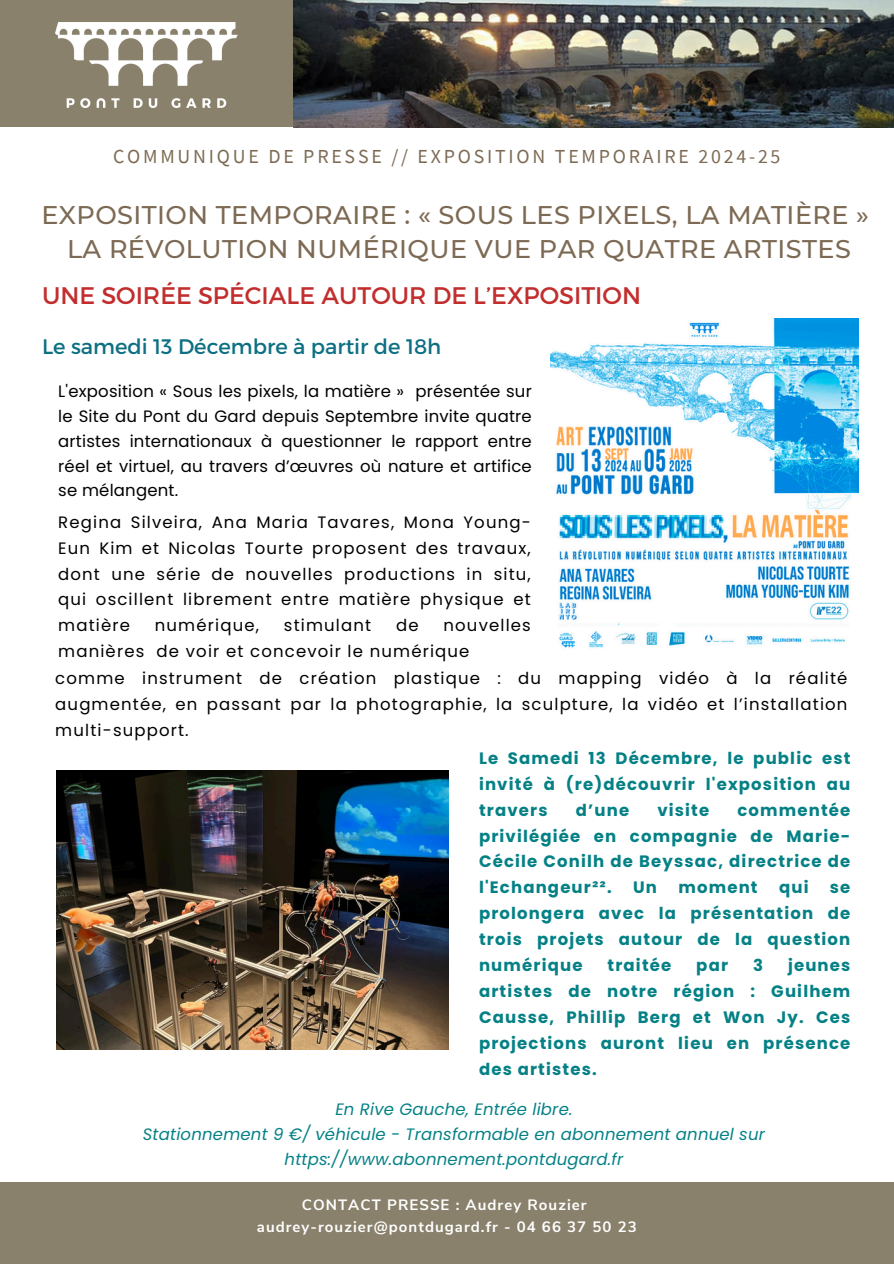
<style>
.page{position:relative;width:894px;height:1264px;background:#fff}
.page>*{position:absolute;margin:0;border:0;box-sizing:border-box;transform-origin:0 0}
.t1{font:500 25.5px/34.8px "Montserrat";letter-spacing:.015em;color:#7d6a54;text-align:center}
.t2{font:24px "Montserrat";color:#c22e2e}
.t3{font:21px "Montserrat";color:#0d7082}
.t4{font:19.8px "Source Sans Pro";letter-spacing:.14em;color:#7d6a54}
.t5{font:16.5px/25.8px "Poppins";letter-spacing:.07em;color:#000;text-align:justify}
.t6{font:700 16.5px/25.8px "Poppins";letter-spacing:.07em;color:#058186;text-align:justify}
.t7{font:italic 16.5px/24.8px "Poppins";letter-spacing:.01em;color:#058186;text-align:center}
.t8{font:700 15px/22.5px "Nunito Sans";letter-spacing:.07em;color:#fff;text-align:center}
</style>
<div class="page">
<div style="left:0;top:0;width:293px;height:127px;background:#89816c"></div>
<img style="left:55px;top:23px;width:183px;height:84px">
<div style="left:0;top:1182px;width:893px;height:81px;background:#89816c"></div>
<img style="left:293px;top:0;width:600px;height:127px">
<img style="left:550px;top:318px;width:307px;height:330px">
<img style="left:56px;top:770px;width:392px;height:279px">
<h5 class="t4" style="left:113px;top:143px;width:668px">COMMUNIQUE DE PRESSE // EXPOSITION TEMPORAIRE 2024-25</h5>
<p class="t1" style="left:41px;top:197px;width:829px">EXPOSITION TEMPORAIRE : « SOUS LES PIXELS, LA MATIÈRE »<br>LA RÉVOLUTION NUMÉRIQUE VUE PAR QUATRE ARTISTES</p>
<h4 class="t2" style="left:42px;top:280px;width:600px">UNE SOIRÉE SPÉCIALE AUTOUR DE L’EXPOSITION</h4>
<p class="t3" style="left:42px;top:333px;width:400px">Le samedi 13 Décembre à partir de 18h</p>
<p class="t5" style="left:58px;top:379px;width:475px;line-height:24.8px">L'exposition « Sous les pixels, la matière » présentée sur le Site du Pont du Gard depuis Septembre invite quatre artistes internationaux à questionner le rapport entre réel et virtuel, au travers d’œuvres où nature et artifice se mélangent.</p>
<h3 class="t5" style="left:58px;top:509px;width:474px">Regina Silveira, Ana Maria Tavares, Mona Young-Eun Kim et Nicolas Tourte proposent des travaux, dont une série de nouvelles productions in situ, qui oscillent librement entre matière physique et matière</h3>
<h3 class="t5" style="left:155px;top:612px;width:106px">numérique,</h3>
<h3 class="t5" style="left:284px;top:612px;width:89px">stimulant</h3>
<h3 class="t5" style="left:396px;top:612px;width:24px">de</h3>
<h3 class="t5" style="left:58px;top:612px;width:474px;text-indent:385px">nouvelles manières de voir et concevoir le numérique</h3>
<p class="t5" style="left:55px;top:665px;width:793px">comme instrument de création plastique : du mapping vidéo à la réalité augmentée, en passant par la photographie, la sculpture, la vidéo et l’installation multi-support.</p>
<p class="t6" style="left:479px;top:745px;width:373px">Le Samedi 13 Décembre, le public est invité à (re)découvrir l'exposition au travers</p>
<p class="t6" style="left:479px;top:797px;width:373px;text-indent:258px">commentée privilégiée en compagnie de Marie-Cécile Conilh de Beyssac, directrice de l'Echangeur²².</p>
<p class="t6" style="left:575px;top:797px;width:55px">d’une</p>
<p class="t6" style="left:657px;top:797px;width:53px">visite</p>
<p class="t6" style="left:633px;top:874px;width:25px">Un</p>
<p class="t6" style="left:678px;top:874px;width:81px">moment</p>
<p class="t6" style="left:778px;top:874px;width:31px">qui</p>
<p class="t6" style="left:479px;top:874px;width:373px;text-indent:351px">se prolongera avec la présentation de trois projets autour de la question numérique</p>
<p class="t6" style="left:607px;top:952px;width:65px">traitée</p>
<p class="t6" style="left:696px;top:952px;width:33px">par</p>
<p class="t6" style="left:752px;top:952px;width:11px">3</p>
<p class="t6" style="left:479px;top:952px;width:373px;text-indent:309px">jeunes artistes de notre région : Guilhem Causse, Phillip Berg et Won Jy. Ces projections auront lieu en présence des artistes.</p>
<p class="t7" style="left:335px;top:1097px;width:239px">En Rive Gauche, Entrée libre.</p>
<h5 class="t7" style="left:143px;top:1122px;width:623px">Stationnement 9 €/ véhicule - Transformable en abonnement annuel sur https://www.abonnement.pontdugard.fr</h5>
<h2 class="t8" style="left:257px;top:1193px;width:381px">CONTACT PRESSE : Audrey Rouzier audrey-rouzier@pontdugard.fr - 04 66 37 50 23</h2>
</div>
